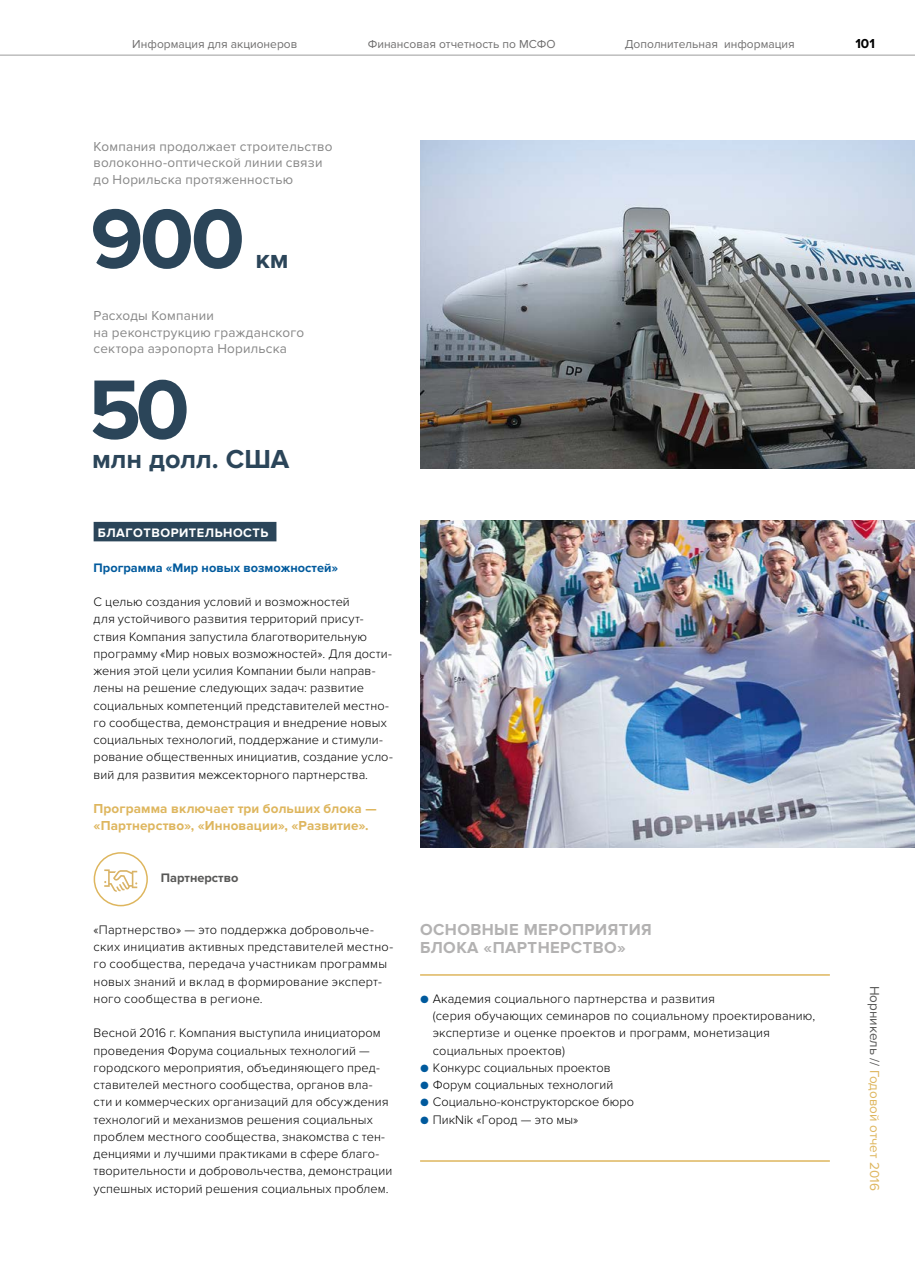
<style>
.page{position:relative;width:915px;height:1263px;background:#fff}
.page>*{position:absolute;margin:0;border:0;box-sizing:border-box;transform-origin:0 0}
.t1{font:700 87px "Proxima Nova";color:#2b4559}
.t2{font:700 27px "Proxima Nova";color:#2b4559}
.t3{font:700 16.5px/18px "Proxima Nova";letter-spacing:.025em;color:#b3b2b2}
.t4{font:13.5px/16.5px "Proxima Nova";letter-spacing:.015em;color:#878787}
.t5{font:700 13.5px/17.2px "Proxima Nova";letter-spacing:.01em;color:#deb65e}
.t6{font:13.5px "Proxima Nova";color:#deb65e}
.t7{font:700 13.5px "Proxima Nova";color:#000}
.t8{font:300 12.75px/17.2px "Proxima Nova";letter-spacing:.01em;color:#000}
.t9{font:700 12.75px "Proxima Nova";color:#005a9d}
.t10{font:700 12.75px "Proxima Nova";letter-spacing:.04em;color:#fff}
.t11{font:700 12.75px "Proxima Nova";color:#575756}
.t12{font:12px "Proxima Nova";color:#706f6f}
.s1{font-weight:400;color:#005a9d}
.s2{color:#575756}
</style>
<div class="page">
<img style="left:420px;top:140px;width:494px;height:328px">
<img style="left:420px;top:520px;width:494px;height:328px">
<div style="left:94px;top:522px;width:182px;height:19px;background:#2b4559"></div>
<hr style="left:420px;top:974px;width:409px;height:2px;background:#deb65e">
<hr style="left:420px;top:1160px;width:409px;height:2px;background:#deb65e">
<div style="left:94px;top:852px;width:54px;height:54px;border:2px solid #deb65e;border-radius:50%"></div>
<svg style="left:104px;top:869px;width:33px;height:23px"></svg>
<hr style="left:0;top:55px;width:914px;height:1px;background:#9d9d9c">
<p class="t12" style="left:132px;top:37px;width:166px">Информация для акционеров</p>
<p class="t12" style="left:367px;top:37px;width:189px">Финансовая отчетность по МСФО</p>
<p class="t12" style="left:624px;top:37px;width:171px">Дополнительная информация</p>
<p class="t4" style="left:94px;top:138px;width:240px">Компания продолжает строительство волоконно-оптической линии связи до Норильска протяженностью</p>
<h1 class="t1" style="left:90px;top:189px;width:156px">900</h1>
<h2 class="t2" style="left:255px;top:243px;width:35px">км</h2>
<p class="t4" style="left:94px;top:307px;width:212px">Расходы Компании<br>на реконструкцию гражданского сектора аэропорта Норильска</p>
<h1 class="t1" style="left:88px;top:359px;width:103px">50</h1>
<h2 class="t2" style="left:92px;top:443px;width:199px">млн долл. США</h2>
<p class="t10" style="left:98px;top:525px;width:172px">БЛАГОТВОРИТЕЛЬНОСТЬ</p>
<p class="t9" style="left:94px;top:560px;width:246px">Программа «Мир новых возможностей»</p>
<p class="t8" style="left:94px;top:593px;width:300px">С целью создания условий и возможностей<br>для устойчивого развития территорий присут&shy;ствия Компания запустила благотворительную программу «Мир новых возможностей». Для дости&shy;жения этой цели усилия Компании были направ&shy;лены на решение следующих задач: развитие социальных компетенций представителей местно&shy;го сообщества, демонстрация и внедрение новых социальных технологий, поддержание и стимули&shy;рование общественных инициатив, создание усло&shy;вий для развития межсекторного партнерства.</p>
<p class="t5" style="left:94px;top:800px;width:284px">Программа включает три больших блока — «Партнерство», «Инновации», «Развитие».</p>
<p class="t11" style="left:161px;top:870px;width:79px">Партнерство</p>
<p class="t8" style="left:94px;top:921px;width:301px">«Партнерство» — это поддержка добровольче&shy;ских инициатив активных представителей местно&shy;го сообщества, передача участникам программы новых знаний и вклад в формирование эксперт&shy;ного сообщества в регионе.</p>
<p class="t8" style="left:94px;top:1025px;width:300px">Весной 2016 г. Компания выступила инициатором проведения Форума социальных технологий — городского мероприятия, объединяющего пред&shy;ставителей местного сообщества, органов вла&shy;сти и коммерческих организаций для обсуждения технологий и механизмов решения социальных проблем местного сообщества, знакомства с тен&shy;денциями и лучшими практиками в сфере благо&shy;творительности и добровольчества, демонстрации успешных историй решения социальных проблем.</p>
<p class="t3" style="left:420px;top:920px;width:233px">ОСНОВНЫЕ МЕРОПРИЯТИЯ<br>БЛОКА «ПАРТНЕРСТВО»</p>
<p class="t8" style="left:432px;top:990px;width:384px;text-indent:-13px"><span class="s1">●</span> Академия социального партнерства и развития<br>(серия обучающих семинаров по социальному проектированию, экспертизе и оценке проектов и программ, монетизация социальных проектов)</p>
<p class="t8" style="left:420px;top:1059px;width:192px"><span class="s1">●</span> Конкурс социальных проектов</p>
<p class="t8" style="left:420px;top:1076px;width:194px"><span class="s1">●</span> Форум социальных технологий</p>
<p class="t8" style="left:420px;top:1094px;width:215px"><span class="s1">●</span> Социально-конструкторское бюро</p>
<p class="t8" style="left:420px;top:1111px;width:160px"><span class="s1">●</span> ПикNik «Город — это мы»</p>
<p class="t7" style="left:855px;top:35px;width:21px">101</p>
<p class="t6" style="left:882px;top:986px;width:206px;rotate:90deg"><span class="s2">Норникель //</span> Годовой отчет 2016</p>
</div>
